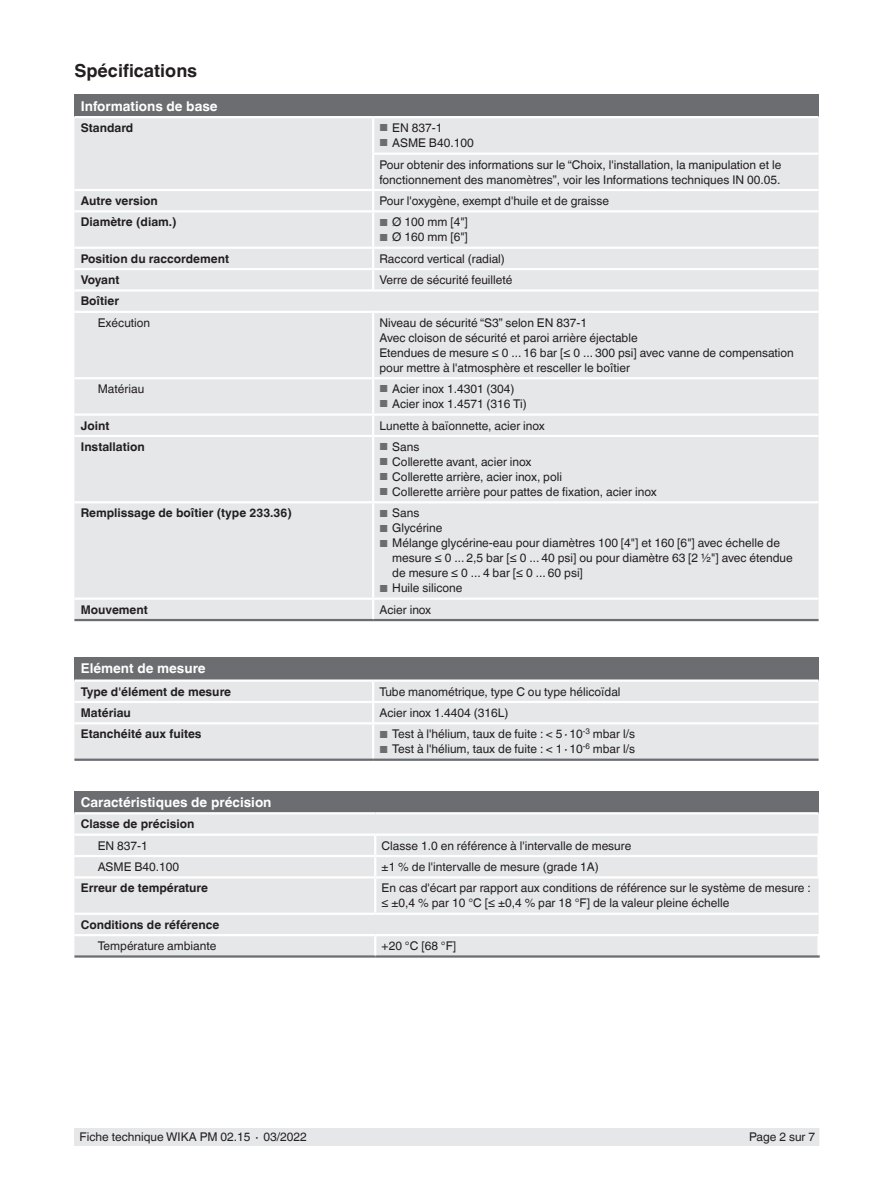
<style>
.page{position:relative;width:893px;height:1188px;background:#fff}
.page>*{position:absolute;margin:0;border:0;box-sizing:border-box;transform-origin:0 0}
.t1{font:700 18px "Helvetica World";color:#231f20}
.t2{font:700 13.5px "Helvetica World";color:#fff}
.t3{font:12px/15px "Helvetica World";color:#231f20}
.t4{font:700 12px "Helvetica World";color:#231f20}
.s1{font-size:10.2px;color:#6c6d70}
</style>
<div class="page">
<div style="left:75px;top:1128px;width:744px;height:17px;background:#e6e7e9"></div>
<div style="left:74px;top:95px;width:745px;height:22px;background:#6c6d70"></div>
<div style="left:74px;top:118px;width:745px;height:501px;background:#e6e7e9"></div>
<hr style="left:74px;top:210px;width:299px;height:3px;background:#fff">
<hr style="left:373px;top:210px;width:446px;height:3px;background:#fff">
<hr style="left:74px;top:619px;width:299px;height:2px;background:#6c6d70">
<hr style="left:373px;top:619px;width:446px;height:2px;background:#6c6d70">
<svg style="left:372px;top:416px;width:2px;height:19px"></svg>
<hr style="left:372px;top:437px;width:2px;height:64px;background:#fff">
<hr style="left:372px;top:503px;width:2px;height:95px;background:#fff">
<svg style="left:372px;top:600px;width:2px;height:19px"></svg>
<hr style="left:74px;top:189px;width:299px;height:2px;background:#fff">
<svg style="left:372px;top:191px;width:2px;height:19px"></svg>
<hr style="left:373px;top:189px;width:446px;height:2px;background:#fff">
<hr style="left:74px;top:116px;width:299px;height:2px;background:#fff">
<hr style="left:373px;top:116px;width:446px;height:2px;background:#fff">
<hr style="left:372px;top:213px;width:2px;height:34px;background:#fff">
<hr style="left:74px;top:268px;width:299px;height:2px;background:#fff">
<hr style="left:373px;top:268px;width:446px;height:2px;background:#fff">
<svg style="left:372px;top:249px;width:2px;height:40px"></svg>
<hr style="left:373px;top:377px;width:446px;height:2px;background:#fff">
<hr style="left:74px;top:413px;width:299px;height:3px;background:#fff">
<hr style="left:373px;top:413px;width:446px;height:3px;background:#fff">
<hr style="left:74px;top:435px;width:299px;height:2px;background:#fff">
<hr style="left:373px;top:435px;width:446px;height:2px;background:#fff">
<hr style="left:74px;top:501px;width:299px;height:2px;background:#fff">
<hr style="left:373px;top:501px;width:446px;height:2px;background:#fff">
<hr style="left:74px;top:598px;width:299px;height:2px;background:#fff">
<hr style="left:373px;top:598px;width:446px;height:2px;background:#fff">
<hr style="left:372px;top:313px;width:2px;height:64px;background:#fff">
<hr style="left:74px;top:377px;width:299px;height:2px;background:#fff">
<hr style="left:372px;top:379px;width:2px;height:34px;background:#fff">
<hr style="left:372px;top:153px;width:447px;height:2px;background:#fff">
<hr style="left:372px;top:118px;width:2px;height:35px;background:#fff">
<hr style="left:372px;top:155px;width:2px;height:34px;background:#fff">
<hr style="left:74px;top:289px;width:299px;height:3px;background:#fff">
<hr style="left:373px;top:289px;width:446px;height:3px;background:#fff">
<hr style="left:74px;top:311px;width:299px;height:2px;background:#fff">
<hr style="left:373px;top:311px;width:446px;height:2px;background:#fff">
<hr style="left:74px;top:247px;width:299px;height:2px;background:#fff">
<hr style="left:373px;top:247px;width:446px;height:2px;background:#fff">
<div style="left:74px;top:657px;width:745px;height:24px;background:#6c6d70"></div>
<div style="left:74px;top:682px;width:745px;height:77px;background:#e6e7e9"></div>
<hr style="left:372px;top:724px;width:2px;height:35px;background:#fff">
<hr style="left:74px;top:701px;width:299px;height:2px;background:#fff">
<hr style="left:373px;top:701px;width:446px;height:2px;background:#fff">
<hr style="left:74px;top:759px;width:299px;height:2px;background:#6c6d70">
<hr style="left:373px;top:759px;width:446px;height:2px;background:#6c6d70">
<svg style="left:372px;top:682px;width:2px;height:40px"></svg>
<hr style="left:74px;top:679px;width:299px;height:3px;background:#fff">
<hr style="left:373px;top:679px;width:446px;height:3px;background:#fff">
<hr style="left:74px;top:722px;width:299px;height:2px;background:#fff">
<hr style="left:373px;top:722px;width:446px;height:2px;background:#fff">
<div style="left:74px;top:791px;width:745px;height:22px;background:#6c6d70"></div>
<div style="left:74px;top:814px;width:745px;height:120px;background:#e6e7e9"></div>
<hr style="left:74px;top:955px;width:301px;height:3px;background:#6c6d70">
<hr style="left:817px;top:836px;width:3px;height:19px;background:#fff">
<hr style="left:375px;top:955px;width:445px;height:3px;background:#6c6d70">
<svg style="left:74px;top:936px;width:745px;height:21px"></svg>
<hr style="left:74px;top:834px;width:301px;height:2px;background:#fff">
<hr style="left:375px;top:834px;width:445px;height:2px;background:#fff">
<hr style="left:375px;top:855px;width:445px;height:2px;background:#fff">
<svg style="left:374px;top:836px;width:2px;height:40px"></svg>
<hr style="left:817px;top:857px;width:3px;height:19px;background:#fff">
<hr style="left:375px;top:876px;width:445px;height:3px;background:#fff">
<hr style="left:74px;top:913px;width:301px;height:2px;background:#fff">
<hr style="left:375px;top:913px;width:444px;height:2px;background:#fff">
<hr style="left:374px;top:879px;width:2px;height:34px;background:#fff">
<hr style="left:74px;top:812px;width:301px;height:2px;background:#fff">
<hr style="left:375px;top:812px;width:444px;height:2px;background:#fff">
<hr style="left:74px;top:855px;width:301px;height:2px;background:#fff">
<hr style="left:74px;top:876px;width:301px;height:3px;background:#fff">
<h1 class="t1" style="left:74px;top:60px;width:124px">Spécifications</h1>
<p class="t2" style="left:81px;top:98px;width:138px">Informations de base</p>
<p class="t4" style="left:81px;top:121px;width:54px">Standard</p>
<p class="t3" style="left:379px;top:120px;width:64px"><span class="s1">■</span> EN 837-1</p>
<p class="t3" style="left:379px;top:132px;width:403px;line-height:21.5px"><span class="s1">■</span> ASME B40.100<br>Pour obtenir des informations sur le “Choix, l'installation, la manipulation et le</p>
<p class="t3" style="left:379px;top:172px;width:403px">fonctionnement des manomètres”, voir les Informations techniques IN 00.05.</p>
<p class="t4" style="left:81px;top:194px;width:79px">Autre version</p>
<p class="t3" style="left:379px;top:193px;width:231px">Pour l'oxygène, exempt d'huile et de graisse</p>
<p class="t4" style="left:81px;top:215px;width:97px">Diamètre (diam.)</p>
<p class="t3" style="left:379px;top:215px;width:90px"><span class="s1">■</span> Ø 100 mm [4"]</p>
<p class="t3" style="left:379px;top:230px;width:90px"><span class="s1">■</span> Ø 160 mm [6"]</p>
<p class="t4" style="left:81px;top:252px;width:150px">Position du raccordement</p>
<p class="t3" style="left:379px;top:251px;width:127px">Raccord vertical (radial)</p>
<p class="t4" style="left:81px;top:273px;width:40px">Voyant</p>
<p class="t3" style="left:379px;top:272px;width:134px">Verre de sécurité feuilleté</p>
<p class="t4" style="left:81px;top:294px;width:40px">Boîtier</p>
<p class="t3" style="left:98px;top:315px;width:54px">Exécution</p>
<p class="t3" style="left:379px;top:315px;width:416px">Niveau de sécurité “S3” selon EN 837-1<br>Avec cloison de sécurité et paroi arrière éjectable<br>Etendues de mesure ≤ 0 ... 16 bar [≤ 0 ... 300 psi] avec vanne de compensation pour mettre à l'atmosphère et resceller le boîtier</p>
<p class="t3" style="left:98px;top:382px;width:48px">Matériau</p>
<p class="t3" style="left:379px;top:382px;width:137px"><span class="s1">■</span> Acier inox 1.4301 (304)</p>
<p class="t3" style="left:379px;top:397px;width:149px"><span class="s1">■</span> Acier inox 1.4571 (316 Ti)</p>
<p class="t4" style="left:81px;top:418px;width:30px">Joint</p>
<p class="t3" style="left:379px;top:418px;width:167px">Lunette à baïonnette, acier inox</p>
<p class="t4" style="left:81px;top:440px;width:65px">Installation</p>
<p class="t3" style="left:379px;top:439px;width:41px"><span class="s1">■</span> Sans</p>
<p class="t3" style="left:379px;top:454px;width:154px"><span class="s1">■</span> Collerette avant, acier inox</p>
<p class="t3" style="left:379px;top:469px;width:184px"><span class="s1">■</span> Collerette arrière, acier inox, poli</p>
<p class="t3" style="left:379px;top:484px;width:279px"><span class="s1">■</span> Collerette arrière pour pattes de fixation, acier inox</p>
<p class="t4" style="left:81px;top:506px;width:213px">Remplissage de boîtier (type 233.36)</p>
<p class="t3" style="left:379px;top:506px;width:41px"><span class="s1">■</span> Sans</p>
<p class="t3" style="left:379px;top:521px;width:64px"><span class="s1">■</span> Glycérine</p>
<p class="t3" style="left:392px;top:536px;width:402px;text-indent:-13px"><span class="s1">■</span> Mélange glycérine-eau pour diamètres 100 [4"] et 160 [6"] avec échelle de mesure ≤ 0 ... 2,5 bar [≤ 0 ... 40 psi] ou pour diamètre 63 [2 ½"] avec étendue de mesure ≤ 0 ... 4 bar [≤ 0 ... 60 psi]</p>
<p class="t3" style="left:379px;top:581px;width:85px"><span class="s1">■</span> Huile silicone</p>
<p class="t4" style="left:81px;top:603px;width:69px">Mouvement</p>
<p class="t3" style="left:379px;top:602px;width:53px">Acier inox</p>
<p class="t2" style="left:81px;top:661px;width:126px">Elément de mesure</p>
<p class="t4" style="left:81px;top:684px;width:152px">Type d'élément de mesure</p>
<p class="t3" style="left:379px;top:684px;width:243px">Tube manométrique, type C ou type hélicoïdal</p>
<p class="t4" style="left:81px;top:706px;width:52px">Matériau</p>
<p class="t3" style="left:379px;top:705px;width:131px">Acier inox 1.4404 (316L)</p>
<p class="t4" style="left:81px;top:727px;width:122px">Etanchéité aux fuites</p>
<p class="t3" style="left:379px;top:727px;width:257px"><span class="s1">■</span> Test à l'hélium, taux de fuite : &lt; 5∙10<sup>-3</sup> mbar l/s</p>
<p class="t3" style="left:379px;top:742px;width:257px"><span class="s1">■</span> Test à l'hélium, taux de fuite : &lt; 1∙10<sup>-6</sup> mbar l/s</p>
<p class="t2" style="left:81px;top:794px;width:192px">Caractéristiques de précision</p>
<p class="t4" style="left:81px;top:817px;width:115px">Classe de précision</p>
<p class="t3" style="left:98px;top:838px;width:52px">EN 837-1</p>
<p class="t3" style="left:382px;top:838px;width:251px">Classe 1.0 en référence à l'intervalle de mesure</p>
<p class="t3" style="left:98px;top:859px;width:83px">ASME B40.100</p>
<p class="t3" style="left:382px;top:859px;width:219px">±1 % de l'intervalle de mesure (grade 1A)</p>
<p class="t4" style="left:81px;top:881px;width:129px">Erreur de température</p>
<p class="t3" style="left:382px;top:881px;width:431px;line-height:14.4px">En cas d'écart par rapport aux conditions de référence sur le système de mesure : ≤ ±0,4 % par 10 °C [≤ ±0,4 % par 18 °F] de la valeur pleine échelle</p>
<p class="t4" style="left:81px;top:918px;width:140px">Conditions de référence</p>
<p class="t3" style="left:98px;top:939px;width:120px">Température ambiante</p>
<p class="t3" style="left:382px;top:939px;width:76px">+20 °C [68 °F]</p>
<p class="t3" style="left:80px;top:1130px;width:229px">Fiche technique WIKA PM 02.15 ∙ 03/2022</p>
<p class="t3" style="left:749px;top:1130px;width:67px">Page 2 sur 7</p>
</div>
